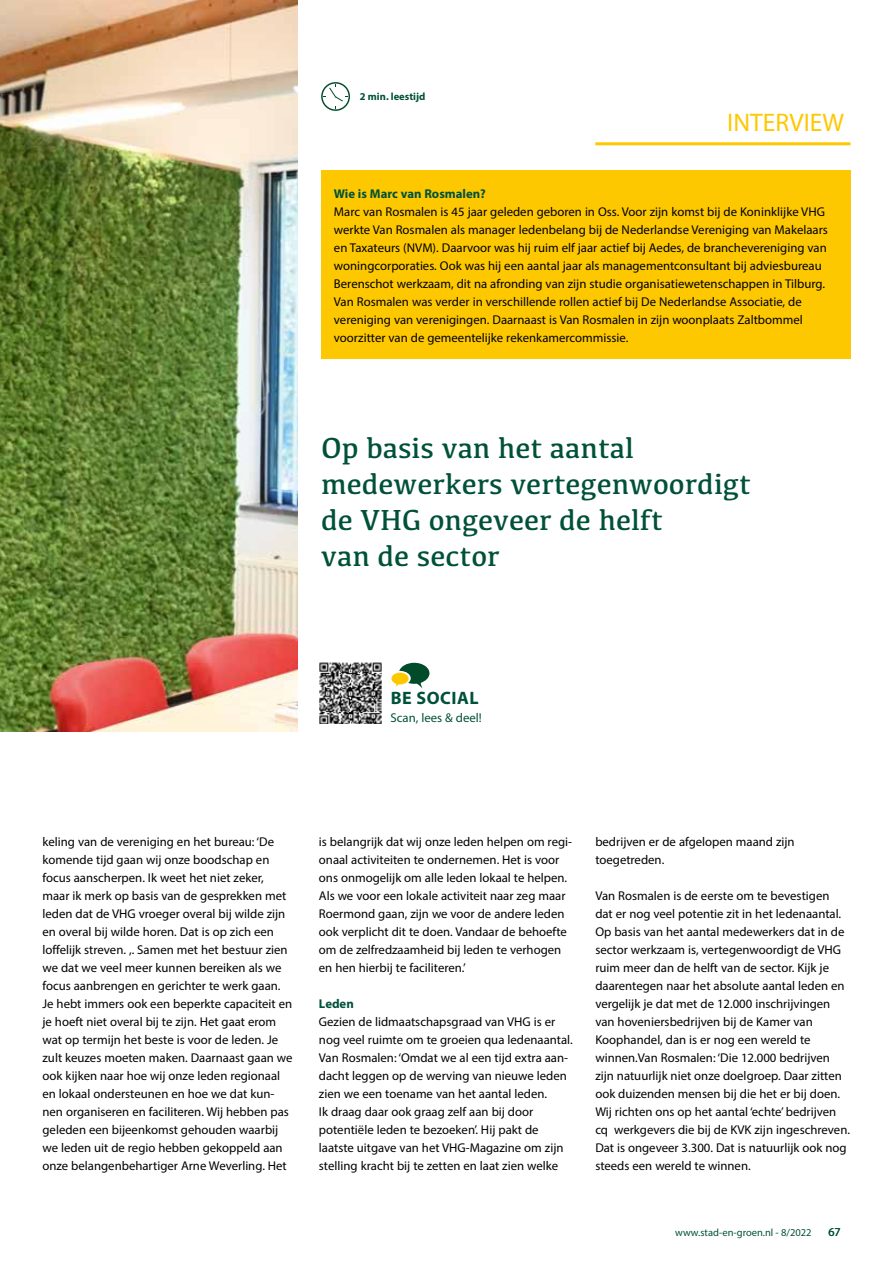
<style>
.page{position:relative;width:893px;height:1263px;background:#fff}
.page>*{position:absolute;margin:0;border:0;box-sizing:border-box;transform-origin:0 0}
.t1{font:30px/36px "Kefa";color:#005139}
.t2{font:25.5px "Myriad Pro";color:#fec800}
.t3{font:700 18px "Myriad Pro";letter-spacing:.03em;color:#005139}
.t4{font:12.75px/18px "Myriad Pro";color:#000}
.t5{font:700 12.75px "Myriad Pro";color:#005139}
.t6{font:12.75px "Myriad Pro";color:#005139}
.t7{font:12px "Myriad Pro";color:#005139}
.t8{font:10.5px "Myriad Pro";color:#005139}
.t9{font:700 10.5px "Myriad Pro";color:#005139}
</style>
<div class="page">
<hr style="left:595px;top:142px;width:255px;height:3px;background:#fec800">
<img style="left:0;top:0;width:298px;height:731px">
<svg style="left:321px;top:82px;width:29px;height:29px"></svg>
<div style="left:321px;top:170px;width:529px;height:189px;background:#fec800"></div>
<img style="left:319px;top:662px;width:63px;height:62px">
<svg style="left:391px;top:663px;width:38px;height:25px"></svg>
<p class="t9" style="left:360px;top:90px;width:67px">2 min. leestijd</p>
<h2 class="t2" style="left:727px;top:107px;width:118px">INTERVIEW</h2>
<p class="t5" style="left:334px;top:185px;width:154px">Wie is Marc van Rosmalen?</p>
<p class="t4" style="left:334px;top:203px;width:496px">Marc van Rosmalen is 45 jaar geleden geboren in Oss. Voor zijn komst bij de Koninklijke VHG werkte Van Rosmalen als manager ledenbelang bij de Nederlandse Vereniging van Makelaars en Taxateurs (NVM). Daarvoor was hij ruim elf jaar actief bij Aedes, de branchevereniging van woningcorporaties. Ook was hij een aantal jaar als managementconsultant bij adviesbureau Berenschot werkzaam, dit na afronding van zijn studie organisatiewetenschappen in Tilburg.<br>Van Rosmalen was verder in verschillende rollen actief bij De Nederlandse Associatie, de vereniging van verenigingen. Daarnaast is Van Rosmalen in zijn woonplaats Zaltbommel voorzitter van de gemeentelijke rekenkamercommissie.</p>
<h1 class="t1" style="left:321px;top:429px;width:431px">Op basis van het aantal medewerkers vertegenwoordigt de VHG ongeveer de helft<br>van de sector</h1>
<h3 class="t3" style="left:391px;top:687px;width:89px">BE SOCIAL</h3>
<p class="t6" style="left:391px;top:710px;width:93px">Scan, lees &amp; deel!</p>
<p class="t4" style="left:43px;top:833px;width:252px">keling van de vereniging en het bureau: ‘De komende tijd gaan wij onze boodschap en focus aanscherpen. Ik weet het niet zeker, maar ik merk op basis van de gesprekken met leden dat de VHG vroeger overal bij wilde zijn en overal bij wilde horen. Dat is op zich een loffelijk streven. ,. Samen met het bestuur zien we dat we veel meer kunnen bereiken als we focus aanbrengen en gerichter te werk gaan.<br>Je hebt immers ook een beperkte capaciteit en je hoeft niet overal bij te zijn. Het gaat erom wat op termijn het beste is voor de leden. Je zult keuzes moeten maken. Daarnaast gaan we ook kijken naar hoe wij onze leden regionaal en lokaal ondersteunen en hoe we dat kun&shy;nen organiseren en faciliteren. Wij hebben pas geleden een bijeenkomst gehouden waarbij we leden uit de regio hebben gekoppeld aan onze belangenbehartiger Arne Weverling. Het</p>
<p class="t4" style="left:319px;top:833px;width:255px">is belangrijk dat wij onze leden helpen om regi&shy;onaal activiteiten te ondernemen. Het is voor ons onmogelijk om alle leden lokaal te helpen.<br>Als we voor een lokale activiteit naar zeg maar Roermond gaan, zijn we voor de andere leden ook verplicht dit te doen. Vandaar de behoefte om de zelfredzaamheid bij leden te verhogen en hen hierbij te faciliteren.’</p>
<p class="t5" style="left:319px;top:995px;width:36px">Leden</p>
<p class="t4" style="left:319px;top:1013px;width:255px">Gezien de lidmaatschapsgraad van VHG is er nog veel ruimte om te groeien qua ledenaantal.<br>Van Rosmalen: ‘Omdat we al een tijd extra aan&shy;dacht leggen op de werving van nieuwe leden zien we een toename van het aantal leden.<br>Ik draag daar ook graag zelf aan bij door potentiële leden te bezoeken’. Hij pakt de laatste uitgave van het VHG-Magazine om zijn stelling kracht bij te zetten en laat zien welke</p>
<p class="t4" style="left:595px;top:833px;width:201px">bedrijven er de afgelopen maand zijn toegetreden.</p>
<p class="t4" style="left:595px;top:887px;width:256px">Van Rosmalen is de eerste om te bevestigen dat er nog veel potentie zit in het ledenaantal.<br>Op basis van het aantal medewerkers dat in de sector werkzaam is, vertegenwoordigt de VHG ruim meer dan de helft van de sector. Kijk je daarentegen naar het absolute aantal leden en vergelijk je dat met de 12.000 inschrijvingen van hoveniersbedrijven bij de Kamer van Koophandel, dan is er nog een wereld te winnen.Van Rosmalen: ‘Die 12.000 bedrijven zijn natuurlijk niet onze doelgroep. Daar zitten ook duizenden mensen bij die het er bij doen.<br>Wij richten ons op het aantal ‘echte’ bedrijven cq werkgevers die bij de KVK zijn ingeschreven.<br>Dat is ongeveer 3.300. Dat is natuurlijk ook nog steeds een wereld te winnen.</p>
<p class="t8" style="left:675px;top:1226px;width:138px">www.stad-en-groen.nl - 8/2022</p>
<p class="t7" style="left:828px;top:1224px;width:14px">67</p>
</div>
